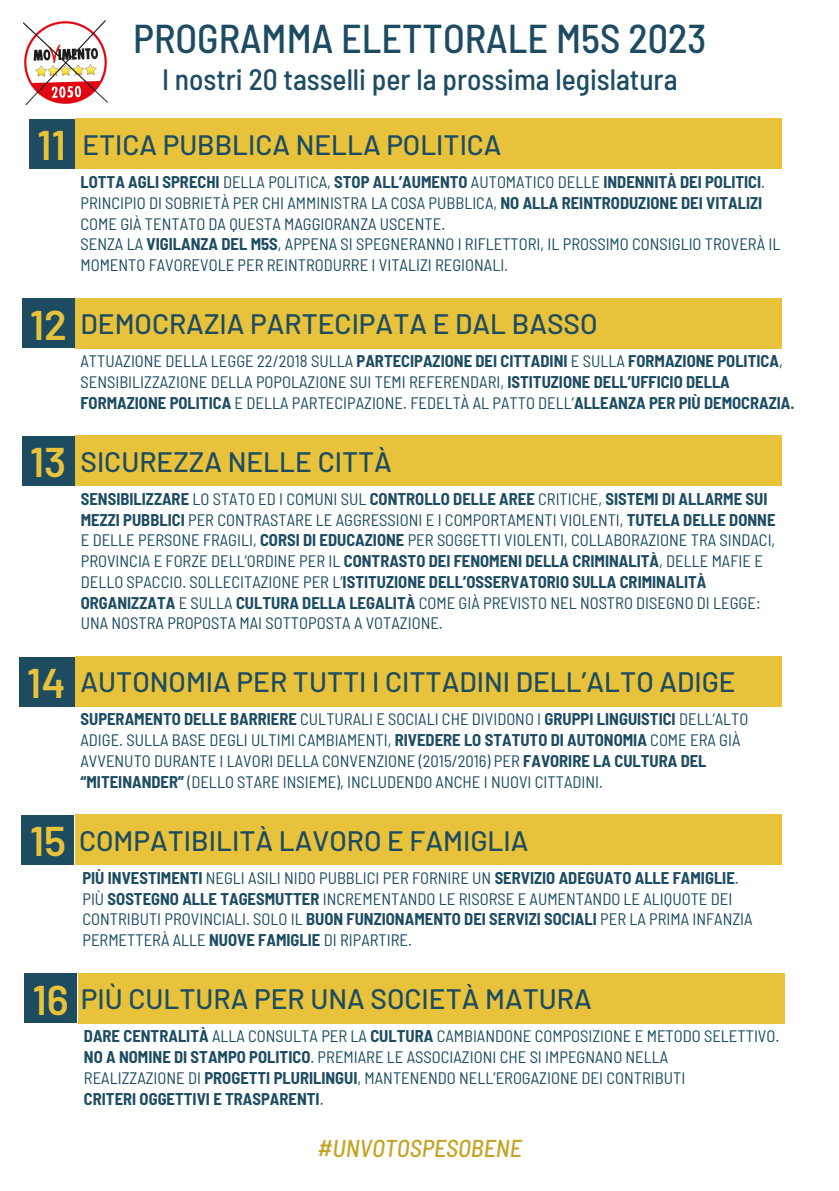
<style>
.page{position:relative;width:839px;height:1191px;background:#fff}
.page>*{position:absolute;margin:0;border:0;box-sizing:border-box;transform-origin:0 0}
.t1{font:600 41.4px "Barlow";color:#e8c23a}
.t2{font:500 semi-condensed 40.2px "Barlow";color:#1d4c62}
.t3{font:500 semi-condensed 29.4px "Barlow";color:#1d4c62}
.t4{font:500 28px "Barlow";color:#1d4c61}
.t5{font:500 28px "Barlow";color:#1d4c62}
.t6{font:italic 500 semi-condensed 24.4px "Barlow";color:#c6a326}
.t7{font:semi-condensed 16.6px/20.8px "Barlow";color:#1d4c62}
.t8{font:700 semi-condensed 16.6px "Barlow";color:#1d4c62}
.s1{font-weight:700}
.s2{font-weight:400}
</style>
<div class="page">
<div style="left:75px;top:119px;width:707px;height:50px;background:#e8c23a"></div>
<div style="left:29px;top:119px;width:46px;height:49px;background:#1d4c61"></div>
<div style="left:22px;top:298px;width:53px;height:50px;background:#1d4c61"></div>
<div style="left:22px;top:436px;width:52px;height:50px;background:#1d4c61"></div>
<div style="left:19px;top:657px;width:55px;height:49px;background:#1d4c61"></div>
<div style="left:22px;top:815px;width:52px;height:50px;background:#1d4c61"></div>
<div style="left:75px;top:298px;width:707px;height:50px;background:#e8c23a"></div>
<div style="left:75px;top:436px;width:707px;height:50px;background:#e8c23a"></div>
<div style="left:75px;top:657px;width:707px;height:50px;background:#e8c23a"></div>
<div style="left:75px;top:815px;width:707px;height:50px;background:#e8c23a"></div>
<div style="left:78px;top:973px;width:706px;height:50px;background:#e8c23a"></div>
<div style="left:24px;top:974px;width:53px;height:49px;background:#1d4c61"></div>
<img style="left:24px;top:20px;width:84px;height:84px">
<p class="t2" style="left:133px;top:13px;width:575px">PROGRAMMA ELETTORALE M5S 2023</p>
<p class="t3" style="left:162px;top:60px;width:517px">I nostri 20 tasselli per la prossima legislatura</p>
<p class="t1" style="left:38px;top:118px;width:30px">11</p>
<p class="t5" style="left:82px;top:127px;width:420px">ETICA PUBBLICA NELLA POLITICA</p>
<p class="t7" style="left:80px;top:171px;width:686px"><span class="s1">LOTTA AGLI SPRECHI</span> DELLA POLITICA, <span class="s1">STOP ALL’AUMENTO</span> AUTOMATICO DELLE <span class="s1">INDENNITÀ DEI POLITICI</span>.<br>PRINCIPIO DI SOBRIETÀ PER CHI AMMINISTRA LA COSA PUBBLICA, <span class="s1">NO ALLA REINTRODUZIONE DEI VITALIZI<br></span>COME GIÀ TENTATO DA QUESTA MAGGIORANZA USCENTE.</p>
<p class="t7" style="left:80px;top:233px;width:701px">SENZA LA <span class="s1">VIGILANZA DEL M5S</span>, APPENA SI SPEGNERANNO I RIFLETTORI, IL PROSSIMO CONSIGLIO TROVERÀ IL<br>MOMENTO FAVOREVOLE PER REINTRODURRE I VITALIZI REGIONALI.</p>
<p class="t1" style="left:30px;top:298px;width:38px">12</p>
<p class="t4" style="left:80px;top:306px;width:518px">DEMOCRAZIA PARTECIPATA E DAL BASSO</p>
<p class="t7" style="left:80px;top:350px;width:715px">ATTUAZIONE DELLA LEGGE 22/2018 SULLA <span class="s1">PARTECIPAZIONE DEI CITTADINI</span> E SULLA <span class="s1">FORMAZIONE POLITICA</span>,<br>SENSIBILIZZAZIONE DELLA POPOLAZIONE SUI TEMI REFERENDARI, <span class="s1">ISTITUZIONE DELL’UFFICIO DELLA<br>FORMAZIONE POLITICA</span> E DELLA PARTECIPAZIONE. FEDELTÀ AL PATTO DELL’<span class="s1">ALLEANZA PER PIÙ DEMOCRAZIA.</span></p>
<p class="t1" style="left:30px;top:436px;width:38px">13</p>
<p class="t4" style="left:80px;top:444px;width:313px">SICUREZZA NELLE CITTÀ</p>
<p class="t7" style="left:81px;top:488px;width:696px"><span class="s1">SENSIBILIZZARE</span> LO STATO ED I COMUNI SUL <span class="s1">CONTROLLO DELLE AREE</span> CRITICHE, <span class="s1">SISTEMI DI ALLARME SUI MEZZI PUBBLICI</span> PER CONTRASTARE LE AGGRESSIONI E I COMPORTAMENTI VIOLENTI, <span class="s1">TUTELA DELLE DONNE </span>E DELLE PERSONE FRAGILI, <span class="s1">CORSI DI EDUCAZIONE</span> PER SOGGETTI VIOLENTI, COLLABORAZIONE TRA SINDACI, PROVINCIA E FORZE DELL’ORDINE PER IL <span class="s1">CONTRASTO DEI FENOMENI DELLA CRIMINALITÀ</span>, DELLE MAFIE E DELLO SPACCIO. SOLLECITAZIONE PER L’<span class="s1">ISTITUZIONE DELL’OSSERVATORIO SULLA CRIMINALITÀ ORGANIZZATA</span> E SULLA <span class="s1">CULTURA DELLA LEGALITÀ</span> COME GIÀ PREVISTO NEL NOSTRO DISEGNO DI LEGGE:<br>UNA NOSTRA PROPOSTA MAI SOTTOPOSTA A VOTAZIONE.</p>
<p class="t1" style="left:27px;top:656px;width:40px">14</p>
<p class="t1" style="left:30px;top:815px;width:38px">15</p>
<p class="t4" style="left:80px;top:664px;width:656px">AUTONOMIA PER TUTTI I CITTADINI DELL’ALTO ADIGE</p>
<p class="t7" style="left:80px;top:708px;width:669px"><span class="s1">SUPERAMENTO DELLE BARRIERE</span> CULTURALI E SOCIALI CHE DIVIDONO I <span class="s1">GRUPPI LINGUISTICI</span> DELL’ALTO ADIGE. SULLA BASE DEGLI ULTIMI CAMBIAMENTI, <span class="s1">RIVEDERE LO STATUTO DI AUTONOMIA</span> COME ERA GIÀ AVVENUTO DURANTE I LAVORI DELLA CONVENZIONE (2015/2016) PER <span class="s1">FAVORIRE LA CULTURA DEL “MITEINANDER”</span> (DELLO STARE INSIEME), INCLUDENDO ANCHE I NUOVI CITTADINI.</p>
<p class="t4" style="left:79px;top:823px;width:451px">COMPATIBILITÀ LAVORO E FAMIGLIA</p>
<p class="t8" style="left:82px;top:867px;width:657px">PIÙ INVESTIMENTI <span class="s2">NEGLI ASILI NIDO PUBBLICI PER FORNIRE UN</span> SERVIZIO ADEGUATO ALLE FAMIGLIE<span class="s2">.</span></p>
<p class="t7" style="left:82px;top:888px;width:671px">PIÙ <span class="s1">SOSTEGNO ALLE TAGESMUTTER</span> INCREMENTANDO LE RISORSE E AUMENTANDO LE ALIQUOTE DEI<br>CONTRIBUTI PROVINCIALI. SOLO IL <span class="s1">BUON FUNZIONAMENTO DEI SERVIZI SOCIALI</span> PER LA PRIMA INFANZIA<br>PERMETTERÀ ALLE <span class="s1">NUOVE FAMIGLIE</span> DI RIPARTIRE.</p>
<p class="t1" style="left:33px;top:973px;width:38px">16</p>
<p class="t4" style="left:81px;top:981px;width:512px">PIÙ CULTURA PER UNA SOCIETÀ MATURA</p>
<p class="t7" style="left:84px;top:1025px;width:697px"><span class="s1">DARE CENTRALITÀ</span> ALLA CONSULTA PER LA <span class="s1">CULTURA</span> CAMBIANDONE COMPOSIZIONE E METODO SELETTIVO.</p>
<p class="t7" style="left:84px;top:1046px;width:586px"><span class="s1">NO A NOMINE DI STAMPO POLITICO</span>. PREMIARE LE ASSOCIAZIONI CHE SI IMPEGNANO NELLA</p>
<p class="t7" style="left:84px;top:1067px;width:602px">REALIZZAZIONE DI <span class="s1">PROGETTI PLURILINGUI</span>, MANTENENDO NELL’EROGAZIONE DEI CONTRIBUTI</p>
<p class="t8" style="left:84px;top:1088px;width:241px">CRITERI OGGETTIVI E TRASPARENTI<span class="s2">.</span></p>
<p class="t6" style="left:317px;top:1133px;width:206px">#UNVOTOSPESOBENE</p>
</div>
